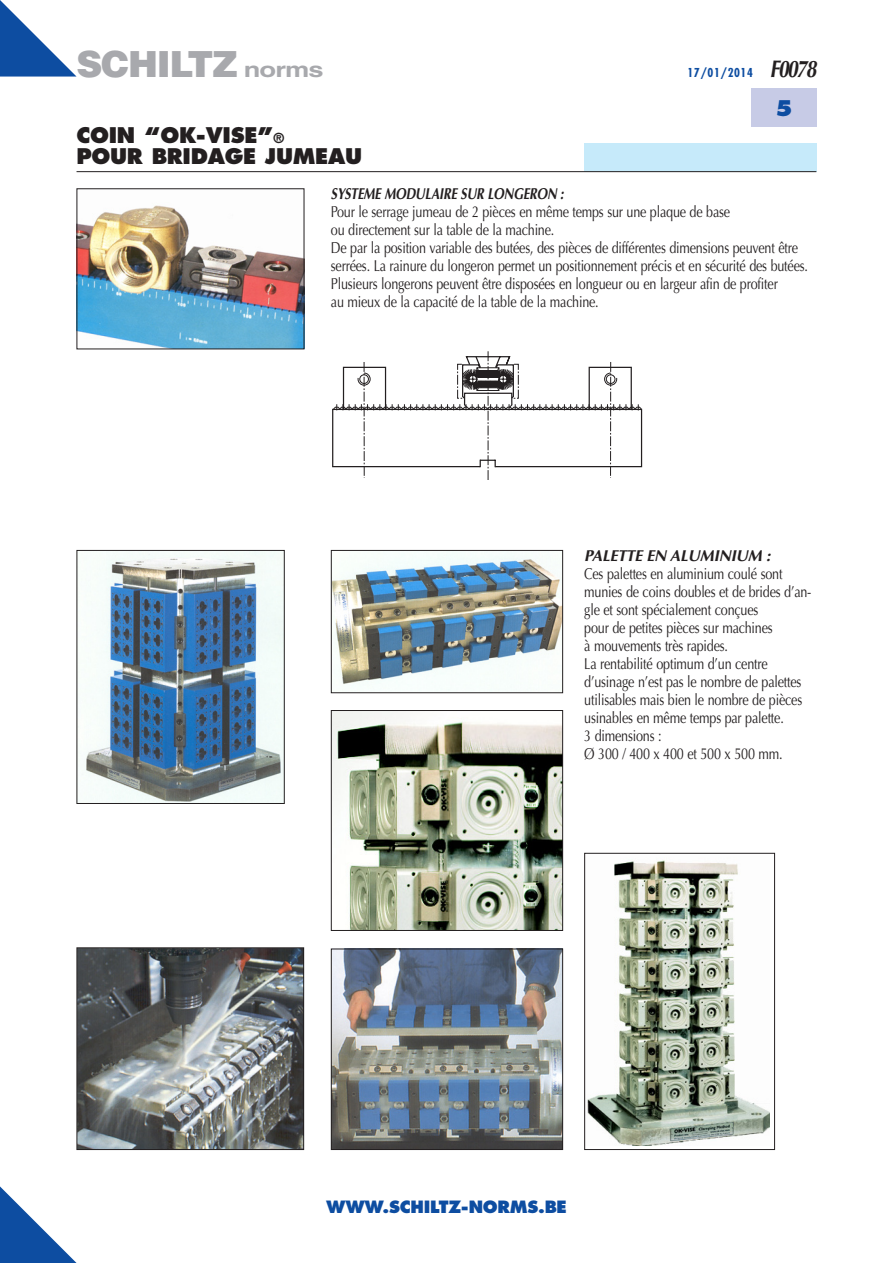
<style>
.page{position:relative;width:893px;height:1263px;background:#fff}
.page>*{position:absolute;margin:0;border:0;box-sizing:border-box;transform-origin:0 0}
.t1{font:900 36px "Helvetica";letter-spacing:-.035em;color:#a8a9ad}
._01_titre{font:800 21px/21px "Futura";letter-spacing:-.015em;color:#231f20}
.t2{font:800 21px "Futura";color:#0d4da1}
.t3{font:800 16.5px "Futura";letter-spacing:-.015em;color:#0d4da1}
._03_body_txt{font:15.75px/18px "Optima";letter-spacing:-.015em;color:#231f20;scale:.8 1}
.Normal_e{font:15.75px/18px "Optima";letter-spacing:-.015em;color:#231f20;scale:.8 1}
._01_titre-2{font:italic 700 15.75px "Optima";letter-spacing:-.015em;color:#231f20}
.t4{font:700 condensed 12px "Futura";letter-spacing:.05em;color:#0d4da1}
.s1{font-weight:700;font-size:21px}
.s2{font-size:13.5px}
.s3{font-family:"Optima";font-style:italic;font-stretch:normal;font-size:24px;color:#231f20}
.s4{font-weight:700;font-style:italic}
</style>
<div class="page">
<svg style="left:332px;top:351px;width:311px;height:129px"></svg>
<img style="left:82px;top:552px;width:201px;height:250px">
<div style="left:77px;top:550px;width:208px;height:254px;border:1px solid #231f20"></div>
<img style="left:333px;top:552px;width:228px;height:139px">
<div style="left:331px;top:550px;width:232px;height:143px;border:1px solid #231f20"></div>
<img style="left:333px;top:950px;width:228px;height:198px">
<div style="left:331px;top:948px;width:232px;height:202px;border:1px solid #231f20"></div>
<img style="left:79px;top:949px;width:223px;height:199px">
<div style="left:77px;top:947px;width:227px;height:203px;border:1px solid #231f20"></div>
<img style="left:587px;top:860px;width:182px;height:285px">
<div style="left:584px;top:853px;width:191px;height:297px;border:1px solid #231f20"></div>
<img style="left:79px;top:205px;width:223px;height:142px">
<div style="left:77px;top:188px;width:227px;height:161px;border:1px solid #231f20"></div>
<img style="left:333px;top:712px;width:228px;height:217px">
<div style="left:331px;top:710px;width:232px;height:221px;border:1px solid #231f20"></div>
<svg style="left:0;top:1186px;width:77px;height:77px"></svg>
<div style="left:584px;top:143px;width:232px;height:28px;background:#c6eafa"></div>
<hr style="left:77px;top:171px;width:739px;height:1px;background:#231f20">
<div style="left:751px;top:89px;width:65px;height:38px;background:#c7cbe6"></div>
<svg style="left:0;top:0;width:77px;height:77px"></svg>
<h1 class="t1" style="left:77px;top:40px;width:248px">SCHILTZ <span class="s1">norms</span></h1>
<p class="_01_titre" style="left:77px;top:125px;width:287px">COIN “OK-VISE”<span class="s2">®<br></span>POUR BRIDAGE JUMEAU</p>
<p class="t4" style="left:687px;top:65px;width:130px">17/01/2014 <span class="s3">F0078</span></p>
<h2 class="t2" style="left:775px;top:95px;width:19px">5</h2>
<p class="_03_body_txt" style="left:331px;top:185px;width:598px"><span class="s4">SYSTEME MODULAIRE SUR LONGERON :<br></span>Pour le serrage jumeau de 2 pièces en même temps sur une plaque de base<br>ou directement sur la table de la machine.<br>De par la position variable des butées, des pièces de différentes dimensions peuvent être serrées. La rainure du longeron permet un positionnement précis et en sécurité des butées.<br>Plusieurs longerons peuvent être disposées en longueur ou en largeur afin de profiter<br>au mieux de la capacité de la table de la machine.</p>
<p class="_01_titre-2" style="left:584px;top:546px;width:188px">PALETTE EN ALUMINIUM :</p>
<p class="Normal_e" style="left:584px;top:565px;width:286px">Ces palettes en aluminium coulé sont munies de coins doubles et de brides d’an&shy;gle et sont spécialement conçues<br>pour de petites pièces sur machines<br>à mouvements très rapides.<br>La rentabilité optimum d’un centre d’usinage n’est pas le nombre de palettes utilisables mais bien le nombre de pièces usinables en même temps par palette.<br>3 dimensions :<br>Ø 300 / 400 x 400 et 500 x 500 mm.</p>
<p class="t3" style="left:326px;top:1197px;width:242px">WWW.SCHILTZ-NORMS.BE</p>
</div>
